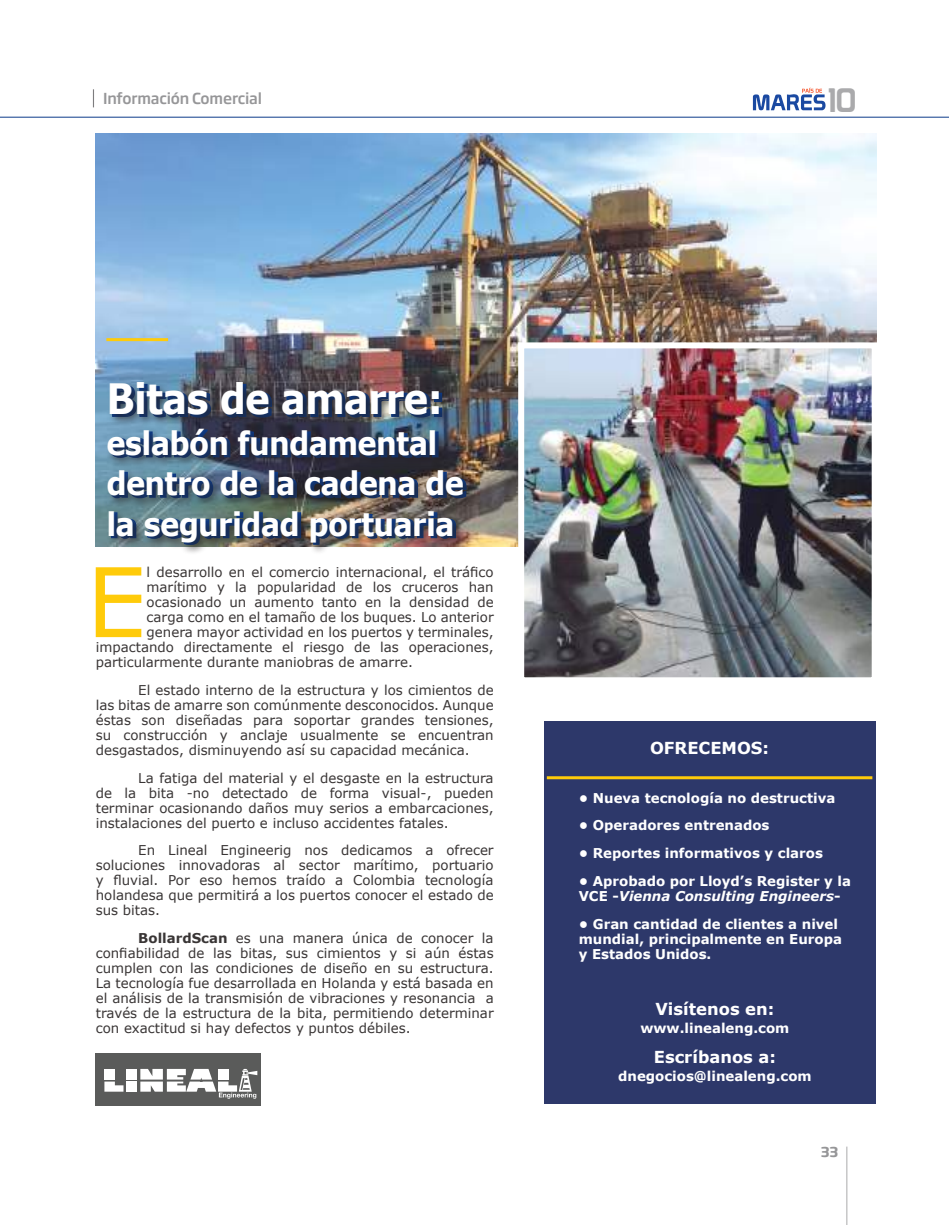
<style>
.page{position:relative;width:949px;height:1225px;background:#fff}
.page>*{position:absolute;margin:0;border:0;box-sizing:border-box;transform-origin:0 0}
.t1{font:96px "Verdana";color:#ffcb0a}
.t2{font:700 41.7px "Verdana";letter-spacing:-.025em;color:#fff;scale:.9 1}
.t3{font:33px "Prototype";color:#aaaaac}
.t4{font:700 32.25px/40.3px "Verdana";letter-spacing:-.025em;color:#fff;scale:.9 1}
.t5{font:700 16.5px "Verdana";color:#fff}
.t6{font:500 15px "Soho Gothic Pro";letter-spacing:-.01em;color:#969698}
.t7{font:13.5px/15px "Verdana";color:#393535;text-align:justify}
.t8{font:700 13.5px/15px "Verdana";color:#fff}
.t9{font:700 13.5px "Soho Gothic Pro";color:#969698}
.s1{font-weight:700}
.s2{font-style:italic}
</style>
<div class="page">
<hr style="left:846px;top:1146px;width:1px;height:79px;background:#aaaaac">
<hr style="left:0;top:117px;width:948px;height:1px;background:#0c3b8a">
<svg style="left:752px;top:88px;width:73px;height:22px"></svg>
<img style="left:96px;top:134px;width:780px;height:412px">
<hr style="left:106px;top:338px;width:62px;height:3px;background:#ffcb0a">
<img style="left:525px;top:349px;width:345px;height:327px">
<div style="left:518px;top:342px;width:359px;height:341px;border:6px solid #fff"></div>
<div style="left:543px;top:721px;width:332px;height:382px;background:#2d386a"></div>
<hr style="left:546px;top:776px;width:326px;height:3px;background:#ffcb0a">
<div style="left:96px;top:1053px;width:165px;height:53px;background:#5a5b5a"></div>
<div style="left:104px;top:1069px;width:11px;height:10px;background:#fff"></div>
<div style="left:126px;top:1069px;width:10px;height:10px;background:#fff"></div>
<div style="left:126px;top:1081px;width:10px;height:10px;background:#fff"></div>
<svg style="left:104px;top:1081px;width:19px;height:10px"></svg>
<svg style="left:140px;top:1069px;width:117px;height:29px"></svg>
<div style="left:106px;top:381px;width:369px;height:173px;background:#241f1f;opacity:.75"></div>
<svg style="left:93px;top:89px;width:1px;height:18px"></svg>
<p class="t6" style="left:103px;top:87px;width:160px">Información Comercial</p>
<h3 class="t3" style="left:827px;top:81px;width:30px">10</h3>
<h2 class="t2" style="left:106px;top:372px;width:375px">Bitas de amarre:</h2>
<h3 class="t4" style="left:106px;top:422px;width:399px">eslabón fundamental dentro de la cadena de la seguridad portuaria</h3>
<h1 class="t1" style="left:86px;top:540px;width:62px">E</h1>
<p class="t7" style="left:146px;top:564px;width:348px">l desarrollo en el comercio internacional, el tráfico</p>
<p class="t7" style="left:146px;top:579px;width:348px">marítimo y la popularidad de los cruceros han</p>
<p class="t7" style="left:146px;top:594px;width:348px">ocasionado un aumento tanto en la densidad de</p>
<p class="t7" style="left:146px;top:609px;width:348px">carga como en el tamaño de los buques. Lo anterior</p>
<p class="t7" style="left:146px;top:624px;width:348px">genera mayor actividad en los puertos y terminales,</p>
<p class="t7" style="left:96px;top:639px;width:399px">impactando directamente el riesgo de las operaciones,</p>
<p class="t7" style="left:96px;top:654px;width:318px">particularmente durante maniobras de amarre.</p>
<p class="t7" style="left:96px;top:682px;width:399px;text-indent:43px">El estado interno de la estructura y los cimientos de las bitas de amarre son comúnmente desconocidos. Aunque éstas son diseñadas para soportar grandes tensiones, su construcción y anclaje usualmente se encuentran desgastados, disminuyendo así su capacidad mecánica.</p>
<p class="t7" style="left:96px;top:770px;width:399px;text-indent:43px">La fatiga del material y el desgaste en la estructura de la bita -no detectado de forma visual-, pueden terminar ocasionando daños muy serios a embarcaciones, instalaciones del puerto e incluso accidentes fatales.</p>
<p class="t7" style="left:96px;top:842px;width:399px;text-indent:43px">En Lineal Engineerig nos dedicamos a ofrecer soluciones innovadoras al sector marítimo, portuario y fluvial. Por eso hemos traído a Colombia tecnología holandesa que permitirá a los puertos conocer el estado de sus bitas.</p>
<p class="t7" style="left:96px;top:930px;width:399px;text-indent:43px"><span class="s1">BollardScan</span> es una manera única de conocer la confiabilidad de las bitas, sus cimientos y si aún éstas cumplen con las condiciones de diseño en su estructura.<br>La tecnología fue desarrollada en Holanda y está basada en el análisis de la transmisión de vibraciones y resonancia a través de la estructura de la bita, permitiendo determinar con exactitud si hay defectos y puntos débiles.</p>
<p class="t5" style="left:650px;top:737px;width:120px">OFRECEMOS:</p>
<p class="t8" style="left:578px;top:789px;width:258px">• Nueva tecnología no destructiva</p>
<p class="t8" style="left:578px;top:817px;width:192px">• Operadores entrenados</p>
<p class="t8" style="left:578px;top:845px;width:246px">• Reportes informativos y claros</p>
<p class="t8" style="left:578px;top:873px;width:274px">• Aprobado por Lloyd’s Register y la<br>VCE -<span class="s2">Vienna Consulting Engineers</span>-</p>
<p class="t8" style="left:578px;top:915px;width:265px">• Gran cantidad de clientes a nivel mundial, principalmente en Europa y Estados Unidos.</p>
<p class="t5" style="left:655px;top:998px;width:120px">Visítenos en:</p>
<p class="t8" style="left:640px;top:1020px;width:150px">www.linealeng.com</p>
<p class="t5" style="left:653px;top:1046px;width:124px">Escríbanos a:</p>
<p class="t8" style="left:618px;top:1068px;width:195px">dnegocios@linealeng.com</p>
<p class="t9" style="left:820px;top:1141px;width:19px">33</p>
</div>
